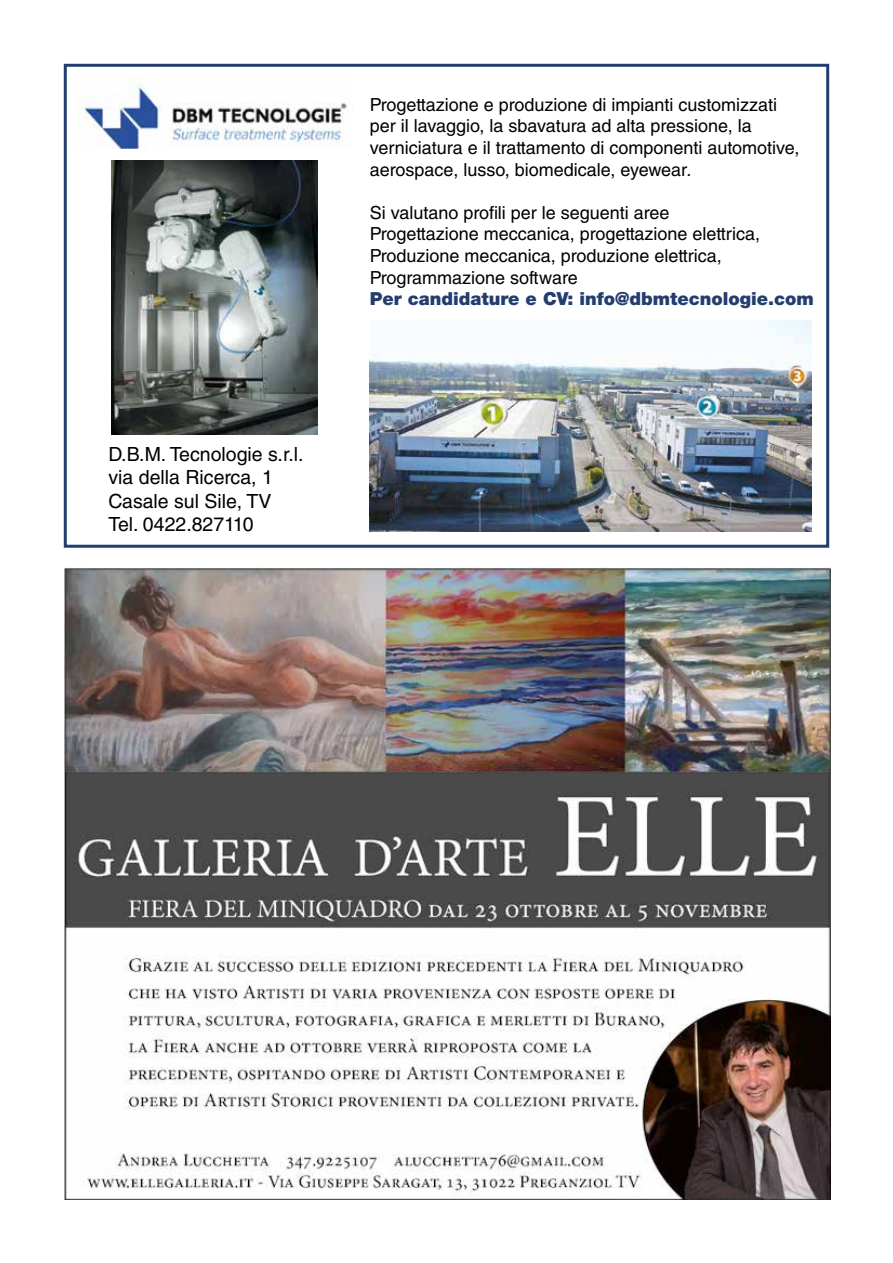
<style>
.page{position:relative;width:893px;height:1263px;background:#fff}
.page>*{position:absolute;margin:0;border:0;box-sizing:border-box;transform-origin:0 0}
.t1{font:19.5px/23.4px "Helvetica LT Std";color:#000}
.t2{font:18px/21.6px "Helvetica LT Std";color:#000}
.t3{font:900 18px "Helvetica Neue LT Std";color:#233d6f}
</style>
<div class="page">
<img style="left:65px;top:568px;width:765px;height:631px">
<img style="left:370px;top:320px;width:442px;height:211px">
<div style="left:64px;top:64px;width:765px;height:484px;border:3px solid #233d6f"></div>
<img style="left:77px;top:79px;width:270px;height:69px">
<img style="left:111px;top:160px;width:207px;height:275px">
<p class="t1" style="left:109px;top:442px;width:197px">D.B.M. Tecnologie s.r.l. via della Ricerca, 1<br>Casale sul Sile, TV<br>Tel. 0422.827110</p>
<p class="t2" style="left:370px;top:94px;width:431px">Progettazione e produzione di impianti customizzati per il lavaggio, la sbavatura ad alta pressione, la verniciatura e il trattamento di componenti automotive, aerospace, lusso, biomedicale, eyewear.</p>
<p class="t2" style="left:370px;top:202px;width:392px">Si valutano profili per le seguenti aree Progettazione meccanica, progettazione elettrica, Produzione meccanica, produzione elettrica, Programmazione software</p>
<p class="t3" style="left:370px;top:288px;width:445px">Per candidature e CV: info@dbmtecnologie.com</p>
</div>
